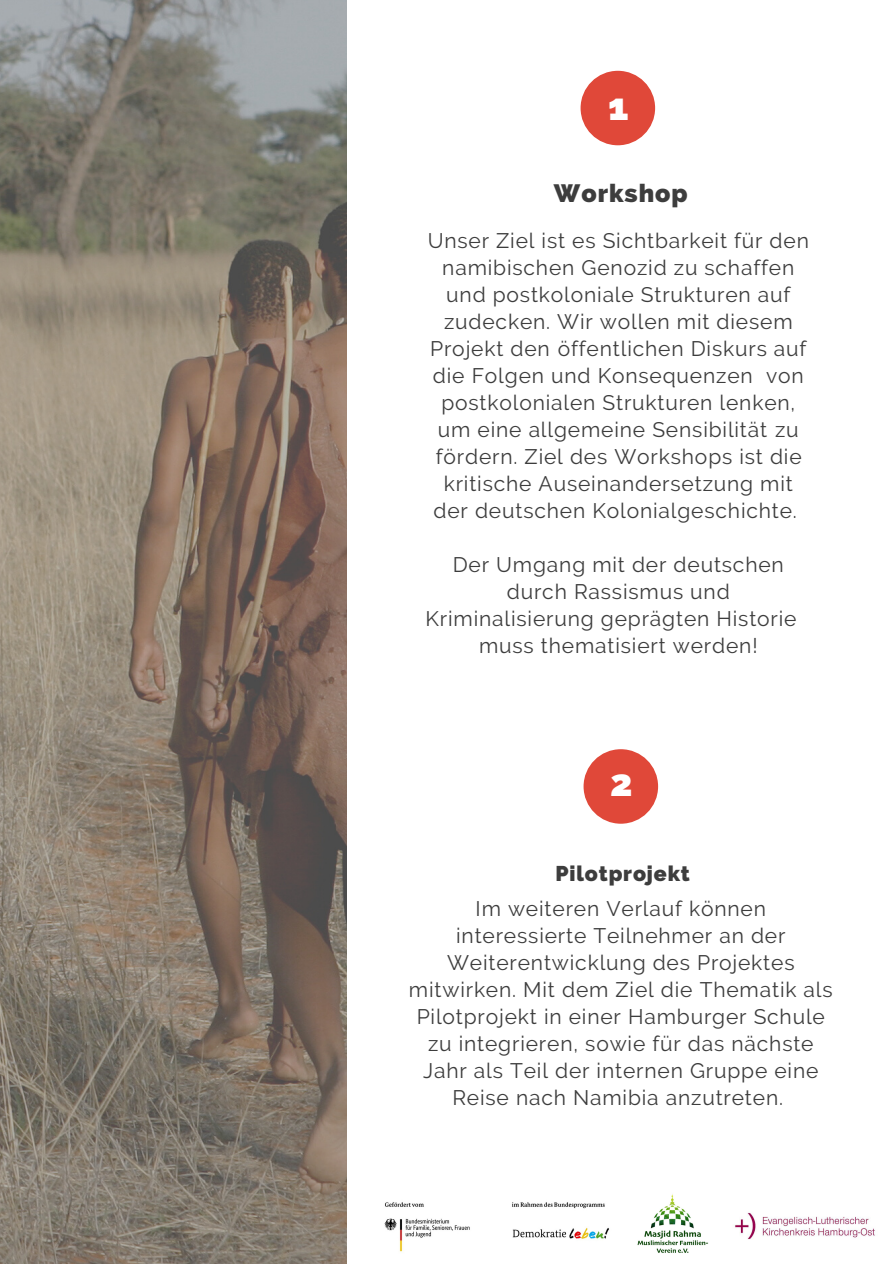
<style>
.page{position:relative;width:894px;height:1264px;background:#fff}
.page>*{position:absolute;margin:0;border:0;box-sizing:border-box;transform-origin:0 0}
.t1{font:800 37.5px "Raleway";color:#fff}
.t2{font:800 24.9px "Raleway";letter-spacing:.04em;color:#3d3d3d}
.t3{font:800 21.3px "Raleway";letter-spacing:.04em;color:#3d3d3d}
.t4{font:21px/27px "Raleway";letter-spacing:.04em;color:#3d3d3d;text-align:center}
</style>
<div class="page">
<div style="left:580px;top:71px;width:75px;height:74px;background:#e04839;border-radius:50%"></div>
<div style="left:583px;top:749px;width:75px;height:74px;background:#e04839;border-radius:50%"></div>
<img style="left:0;top:0;width:347px;height:1263px">
<img style="left:384px;top:1202px;width:225px;height:50px">
<img style="left:637px;top:1194px;width:72px;height:59px">
<img style="left:735px;top:1212px;width:140px;height:28px">
<p class="t1" style="left:608px;top:85px;width:22px">1</p>
<p class="t2" style="left:553px;top:178px;width:135px">Workshop</p>
<p class="t4" style="left:427px;top:227px;width:382px">Unser Ziel ist es Sichtbarkeit für den namibischen Genozid zu schaffen und postkoloniale Strukturen auf zudecken. Wir wollen mit diesem Projekt den öffentlichen Diskurs auf die Folgen und Konsequenzen von postkolonialen Strukturen lenken, um eine allgemeine Sensibilität zu fördern. Ziel des Workshops ist die kritische Auseinandersetzung mit der deutschen Kolonialgeschichte.</p>
<p class="t4" style="left:452px;top:551px;width:332px">Der Umgang mit der deutschen</p>
<p class="t4" style="left:506px;top:578px;width:224px">durch Rassismus und</p>
<p class="t4" style="left:425px;top:605px;width:372px">Kriminalisierung geprägten Historie</p>
<p class="t4" style="left:479px;top:632px;width:280px">muss thematisiert werden!</p>
<p class="t1" style="left:610px;top:760px;width:24px">2</p>
<p class="t3" style="left:555px;top:861px;width:136px">Pilotprojekt</p>
<p class="t4" style="left:409px;top:895px;width:425px">Im weiteren Verlauf können interessierte Teilnehmer an der Weiterentwicklung des Projektes mitwirken. Mit dem Ziel die Thematik als Pilotprojekt in einer Hamburger Schule zu integrieren, sowie für das nächste Jahr als Teil der internen Gruppe eine Reise nach Namibia anzutreten.</p>
</div>
